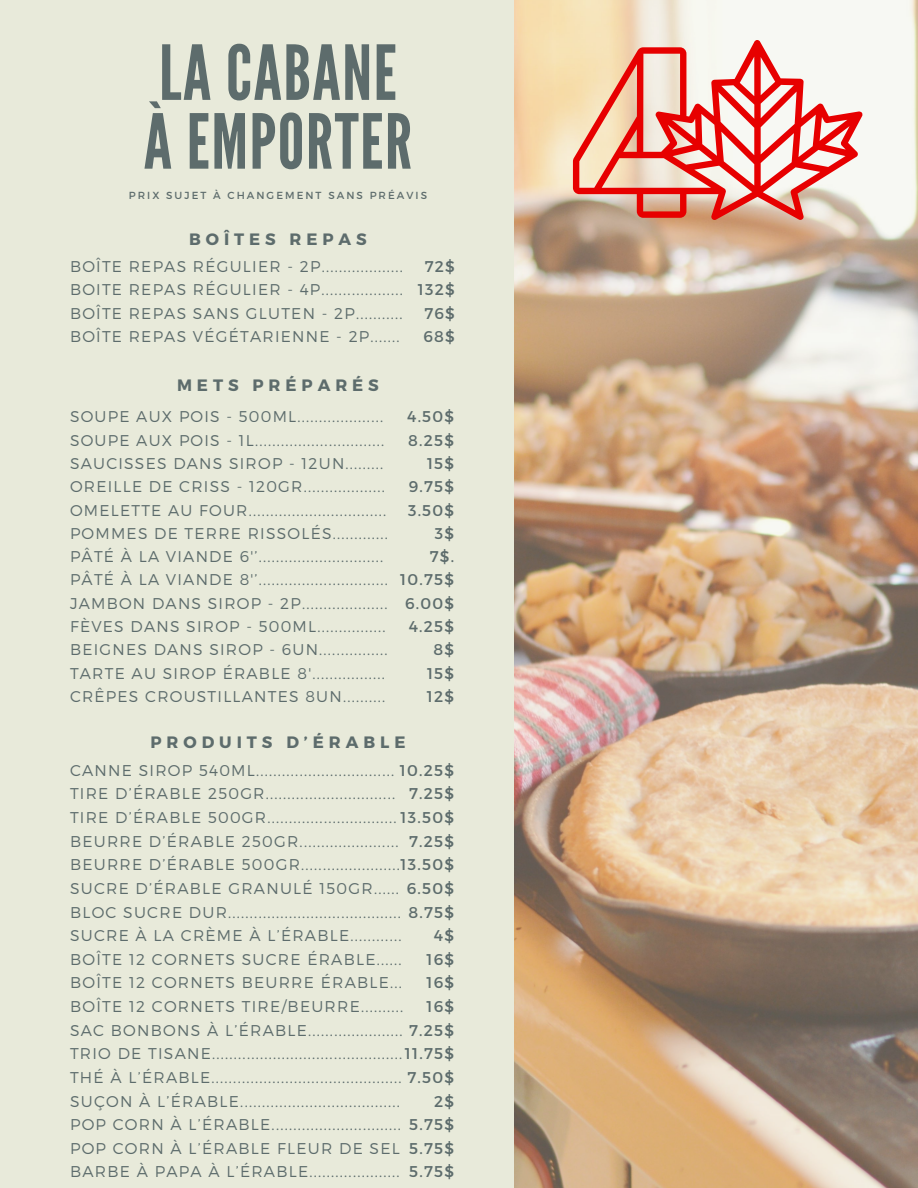
<style>
.page{position:relative;width:918px;height:1188px;background:#e8eada}
.page>*{position:absolute;margin:0;border:0;box-sizing:border-box;transform-origin:0 0}
.t1{font:75.6px/68.8px "League Gothic";letter-spacing:.02em;color:#5d6c6c}
.t2{font:700 16.5px "Montserrat";letter-spacing:.3em;color:#5d6c6c}
.t3{font:300 15.6px/23.7px "Montserrat";letter-spacing:.08em;color:#5d6c6c}
.t4{font:15.6px/23.2px "Montserrat";letter-spacing:.08em;color:#5d6c6c;text-align:right}
.t5{font:10.2px "Montserrat";letter-spacing:.2em;color:#5d6c6c}
.s1{font-weight:400}
</style>
<div class="page">
<img style="left:514px;top:0;width:404px;height:1188px">
<svg style="left:573px;top:40px;width:290px;height:180px"></svg>
<h3 class="t1" style="left:144px;top:40px;width:270px">LA CABANE<br>À EMPORTER</h3>
<h3 class="t5" style="left:129px;top:189px;width:300px">PRIX SUJET À CHANGEMENT SANS PRÉAVIS</h3>
<p class="t2" style="left:189px;top:228px;width:179px">BOÎTES REPAS</p>
<h1 class="t3" style="left:70px;top:254px;width:334px;line-height:23.2px;text-align:justify">BOÎTE REPAS RÉGULIER - 2P...................<br>BOITE REPAS RÉGULIER - 4P...................<br>BOÎTE REPAS SANS GLUTEN - 2P...........<br>BOÎTE REPAS VÉGÉTARIENNE - 2P.......</h1>
<h3 class="t2" style="left:177px;top:375px;width:203px">METS PRÉPARÉS</h3>
<h2 class="t4" style="left:418px;top:254px;width:38px;text-align:center">72$<br>132$<br>76$<br>68$</h2>
<h2 class="t3" style="left:70px;top:404px;width:319px;line-height:23.2px">SOUPE AUX POIS - 500ML....................<br>SOUPE AUX POIS - 1L..............................<br>SAUCISSES DANS SIROP - 12UN.........<br>OREILLE DE CRISS - 120GR...................<br>OMELETTE AU FOUR................................<br>POMMES DE TERRE RISSOLÉS.............<br>PÂTÉ À LA VIANDE 6'’.............................<br>PÂTÉ À LA VIANDE 8'’..............................<br>JAMBON DANS SIROP - 2P....................<br>FÈVES DANS SIROP - 500ML................<br>BEIGNES DANS SIROP - 6UN................<br>TARTE AU SIROP ÉRABLE 8'.................<br>CRÊPES CROUSTILLANTES 8UN..........</h2>
<h3 class="t4" style="left:400px;top:404px;width:55px">4.50$<br>8.25$<br>15$<br>9.75$<br>3.50$<br>3$<br>7$.<br>10.75$<br>6.00$<br>4.25$<br>8$<br>15$<br>12$</h3>
<h3 class="t2" style="left:150px;top:732px;width:257px">PRODUITS D’ÉRABLE</h3>
<h2 class="t3" style="left:70px;top:758px;width:386px">CANNE SIROP 540ML................................ <span class="s1">10.25$ </span>TIRE D’ÉRABLE 250GR..............................<br>TIRE D’ÉRABLE 500GR.............................. <span class="s1">13.50$ </span>BEURRE D’ÉRABLE 250GR.......................<br>BEURRE D’ÉRABLE 500GR.......................<span class="s1">13.50$ </span>SUCRE D’ÉRABLE GRANULÉ 150GR......<br>BLOC SUCRE DUR........................................<br>SUCRE À LA CRÈME À L’ÉRABLE............<br>BOÎTE 12 CORNETS SUCRE ÉRABLE......<br>BOÎTE 12 CORNETS BEURRE ÉRABLE...<br>BOÎTE 12 CORNETS TIRE/BEURRE..........<br>SAC BONBONS À L’ÉRABLE...................... <span class="s1">7.25$ </span>TRIO DE TISANE............................................<span class="s1">11.75$ </span>THÉ À L’ÉRABLE............................................ <span class="s1">7.50$ </span>SUÇON À L’ÉRABLE.....................................<br>POP CORN À L’ÉRABLE..............................<br>POP CORN À L’ÉRABLE FLEUR DE SEL BARBE À PAPA À L’ÉRABLE.....................</h2>
<h3 class="t4" style="left:409px;top:781px;width:47px">7.25$</h3>
<h3 class="t4" style="left:409px;top:829px;width:47px">7.25$</h3>
<h3 class="t4" style="left:407px;top:876px;width:49px;line-height:23.7px">6.50$<br>8.75$<br>4$<br>16$<br>16$<br>16$</h3>
<h3 class="t4" style="left:409px;top:1088px;width:46px;line-height:23.7px;text-align:justify;text-indent:25px">2$ 5.75$ 5.75$ 5.75$</h3>
</div>
